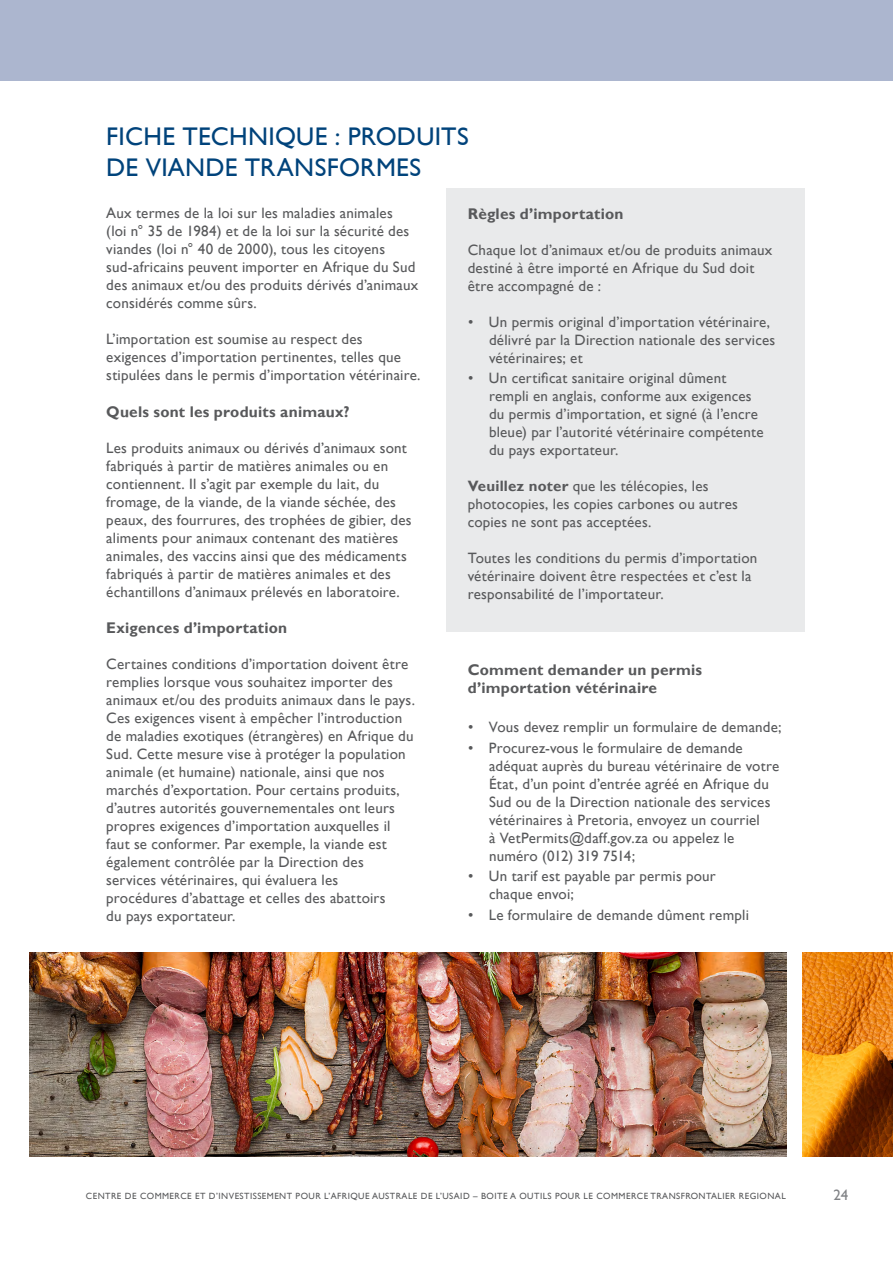
<style>
.page{position:relative;width:893px;height:1263px;background:#fff}
.page>*{position:absolute;margin:0;border:0;box-sizing:border-box;transform-origin:0 0}
.t1{font:25.5px/30.6px "Gill Sans";letter-spacing:.01em;color:#00437b}
.t2{font:700 15.45px/18.6px "Gill Sans";letter-spacing:.015em;color:#58595b}
.t3{font:15px/18px "Gill Sans";letter-spacing:.015em;color:#58595b}
.t4{font:15px "Gill Sans";color:#808285}
.t5{font:9px "Gill Sans";letter-spacing:.05em;color:#58595b}
.s1{font-weight:700}
</style>
<div class="page">
<div style="left:446px;top:188px;width:359px;height:443px;background:#e9eaeb"></div>
<img style="left:30px;top:953px;width:757px;height:204px">
<img style="left:802px;top:952px;width:91px;height:205px">
<div style="left:0;top:0;width:893px;height:80px;background:#acb6cf"></div>
<h1 class="t1" style="left:106px;top:121px;width:364px">FICHE TECHNIQUE : PRODUITS<br>DE VIANDE TRANSFORMES</h1>
<p class="t3" style="left:106px;top:205px;width:314px">Aux termes de la loi sur les maladies animales<br>(loi n° 35 de 1984) et de la loi sur la sécurité des viandes (loi n° 40 de 2000), tous les citoyens sud-africains peuvent importer en Afrique du Sud des animaux et/ou des produits dérivés d’animaux considérés comme sûrs.</p>
<p class="t3" style="left:106px;top:331px;width:316px">L’importation est soumise au respect des exigences d’importation pertinentes, telles que stipulées dans le permis d’importation vétérinaire.</p>
<p class="t2" style="left:106px;top:402px;width:245px">Quels sont les produits animaux?</p>
<p class="t3" style="left:106px;top:439px;width:307px">Les produits animaux ou dérivés d’animaux sont fabriqués à partir de matières animales ou en contiennent. Il s’agit par exemple du lait, du fromage, de la viande, de la viande séchée, des peaux, des fourrures, des trophées de gibier, des aliments pour animaux contenant des matières animales, des vaccins ainsi que des médicaments fabriqués à partir de matières animales et des échantillons d’animaux prélevés en laboratoire.</p>
<p class="t2" style="left:106px;top:619px;width:182px">Exigences d’importation</p>
<p class="t3" style="left:106px;top:656px;width:310px">Certaines conditions d’importation doivent être remplies lorsque vous souhaitez importer des animaux et/ou des produits animaux dans le pays.<br>Ces exigences visent à empêcher l’introduction de maladies exotiques (étrangères) en Afrique du Sud. Cette mesure vise à protéger la population animale (et humaine) nationale, ainsi que nos marchés d’exportation. Pour certains produits, d’autres autorités gouvernementales ont leurs propres exigences d’importation auxquelles il faut se conformer. Par exemple, la viande est également contrôlée par la Direction des services vétérinaires, qui évaluera les<br>procédures d’abattage et celles des abattoirs<br>du pays exportateur.</p>
<p class="t2" style="left:468px;top:204px;width:157px">Règles d’importation</p>
<p class="t3" style="left:468px;top:241px;width:306px">Chaque lot d’animaux et/ou de produits animaux destiné à être importé en Afrique du Sud doit être accompagné de :</p>
<p class="t3" style="left:489px;top:313px;width:288px;text-indent:-21px">• Un permis original d’importation vétérinaire, délivré par la Direction nationale des services vétérinaires; et</p>
<p class="t3" style="left:489px;top:369px;width:276px;text-indent:-21px">• Un certificat sanitaire original dûment rempli en anglais, conforme aux exigences du permis d’importation, et signé (à l’encre bleue) par l’autorité vétérinaire compétente du pays exportateur.</p>
<p class="t3" style="left:468px;top:477px;width:272px"><span class="s1">Veuillez noter</span> que les télécopies, les photocopies, les copies carbones ou autres copies ne sont pas acceptées.</p>
<p class="t3" style="left:468px;top:549px;width:291px">Toutes les conditions du permis d’importation vétérinaire doivent être respectées et c’est la responsabilité de l’importateur.</p>
<p class="t2" style="left:468px;top:660px;width:236px">Comment demander un permis d’importation vétérinaire</p>
<p class="t3" style="left:468px;top:718px;width:315px">• Vous devez remplir un formulaire de demande;</p>
<p class="t3" style="left:489px;top:739px;width:292px;text-indent:-21px">• Procurez-vous le formulaire de demande adéquat auprès du bureau vétérinaire de votre État, d’un point d’entrée agréé en Afrique du Sud ou de la Direction nationale des services vétérinaires à Pretoria, envoyez un courriel<br>à VetPermits@daff.gov.za ou appelez le numéro (012) 319 7514;</p>
<p class="t3" style="left:489px;top:868px;width:228px;text-indent:-21px">• Un tarif est payable par permis pour chaque envoi;</p>
<p class="t3" style="left:468px;top:906px;width:282px">• Le formulaire de demande dûment rempli</p>
<p class="t5" style="left:86px;top:1190px;width:701px">CENTRE DE COMMERCE ET D’INVESTISSEMENT POUR L’AFRIQUE AUSTRALE DE L’USAID – BOITE A OUTILS POUR LE COMMERCE TRANSFRONTALIER REGIONAL</p>
<p class="t4" style="left:834px;top:1186px;width:16px">24</p>
</div>
